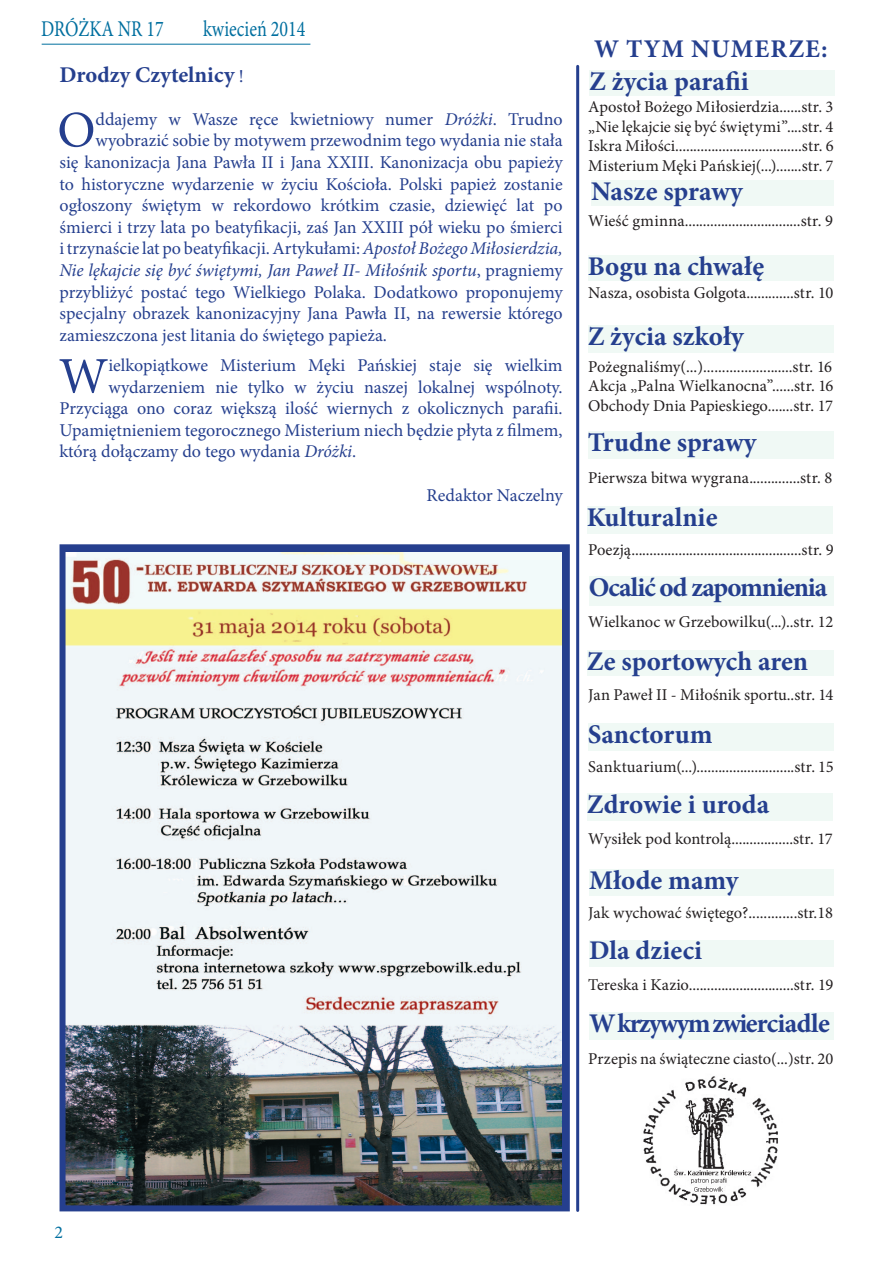
<style>
.page{position:relative;width:893px;height:1263px;background:#fff}
.page>*{position:absolute;margin:0;border:0;box-sizing:border-box;transform-origin:0 0}
.t1{font:51.3px "Minion Pro";color:#253f8e}
.t2{font:700 27px "Minion Pro";color:#253f8e}
.t3{font:700 27px "Minion Pro";letter-spacing:-.06em;color:#253f8e}
.t4{font:700 27px "Minion Pro";letter-spacing:-.04em;color:#253f8e}
.t5{font:700 25.5px "Minion Pro";letter-spacing:.045em;color:#253f8e}
.t6{font:22.5px "Minion Pro";color:#006f9f;scale:.8 1}
.t7{font:700 22.5px "Minion Pro";color:#253f8e}
.t8{font:18px "Minion Pro";color:#253f8e}
.t9{font:italic 18px "Minion Pro";letter-spacing:-.005em;color:#253f8e}
.t10{font:18px "Minion Pro";color:#006f9f}
.t11{font:16.5px/19.5px "Minion Pro";letter-spacing:.005em;color:#231f20;text-align:justify}
.s1{font-weight:400;font-size:18px}
.s2{font-style:italic}
.s3{font-style:normal}
</style>
<div class="page">
<hr style="left:42px;top:44px;width:268px;height:1px;background:#006f9f">
<hr style="left:576px;top:66px;width:3px;height:1144px;background:#253f8e">
<img style="left:643px;top:1076px;width:135px;height:129px">
<div style="left:589px;top:70px;width:246px;height:26px;background:#f0f9f5"></div>
<div style="left:591px;top:181px;width:242px;height:25px;background:#f0f9f5"></div>
<div style="left:588px;top:255px;width:245px;height:26px;background:#f0f9f5"></div>
<div style="left:588px;top:325px;width:245px;height:28px;background:#f0f9f5"></div>
<div style="left:588px;top:432px;width:245px;height:27px;background:#f0f9f5"></div>
<div style="left:587px;top:506px;width:246px;height:28px;background:#f0f9f5"></div>
<div style="left:587px;top:651px;width:246px;height:25px;background:#f0f9f5"></div>
<div style="left:589px;top:940px;width:244px;height:26px;background:#f0f9f5"></div>
<div style="left:589px;top:1012px;width:244px;height:28px;background:#f0f9f5"></div>
<img style="left:67px;top:553px;width:494px;height:651px">
<div style="left:60px;top:544px;width:510px;height:667px;border:6px solid #253f8e"></div>
<div style="left:589px;top:576px;width:244px;height:30px;background:#f0f9f5"></div>
<div style="left:588px;top:723px;width:245px;height:27px;background:#f0f9f5"></div>
<div style="left:587px;top:793px;width:246px;height:28px;background:#f0f9f5"></div>
<div style="left:589px;top:870px;width:244px;height:26px;background:#f0f9f5"></div>
<p class="t6" style="left:41px;top:14px;width:155px">DRÓŻKA NR 17</p>
<p class="t6" style="left:203px;top:14px;width:129px">kwiecień 2014</p>
<p class="t7" style="left:60px;top:59px;width:186px">Drodzy Czytelnicy <span class="s1">!</span></p>
<h1 class="t1" style="left:57px;top:96px;width:40px">O</h1>
<p class="t8" style="left:96px;top:107px;width:469px">ddajemy w Wasze ręce kwietniowy numer <span class="s2">Dróżki</span>. Trudno</p>
<p class="t8" style="left:96px;top:129px;width:469px">wyobrazić sobie by motywem przewodnim tego wydania nie stała</p>
<p class="t8" style="left:60px;top:150px;width:505px">się kanonizacja Jana Pawła II i Jana XXIII. Kanonizacja obu papieży</p>
<p class="t8" style="left:60px;top:172px;width:505px">to historyczne wydarzenie w życiu Kościoła. Polski papież zostanie</p>
<p class="t8" style="left:60px;top:193px;width:505px">ogłoszony świętym w rekordowo krótkim czasie, dziewięć lat po</p>
<p class="t8" style="left:60px;top:215px;width:505px">śmierci i trzy lata po beatyfikacji, zaś Jan XXIII pół wieku po śmierci</p>
<p class="t8" style="left:60px;top:237px;width:505px">i trzynaście lat po beatyfikacji. Artykułami: <span class="s2">Apostoł Bożego Miłosierdzia,</span></p>
<p class="t9" style="left:60px;top:258px;width:505px">Nie lękajcie się być świętymi, Jan Paweł II- Miłośnik sportu<span class="s3">, pragniemy</span></p>
<p class="t8" style="left:60px;top:280px;width:505px">przybliżyć postać tego Wielkiego Polaka. Dodatkowo proponujemy</p>
<p class="t8" style="left:60px;top:301px;width:505px">specjalny obrazek kanonizacyjny Jana Pawła II, na rewersie którego</p>
<p class="t8" style="left:60px;top:323px;width:329px">zamieszczona jest litania do świętego papieża.</p>
<h1 class="t1" style="left:59px;top:342px;width:51px">W</h1>
<p class="t8" style="left:108px;top:353px;width:456px">ielkopiątkowe Misterium Męki Pańskiej staje się wielkim</p>
<p class="t8" style="left:108px;top:375px;width:456px">wydarzeniem nie tylko w życiu naszej lokalnej wspólnoty.</p>
<p class="t8" style="left:60px;top:396px;width:505px">Przyciąga ono coraz większą ilość wiernych z okolicznych parafii.</p>
<p class="t8" style="left:60px;top:418px;width:505px">Upamiętnieniem tegorocznego Misterium niech będzie płyta z filmem,</p>
<p class="t8" style="left:60px;top:439px;width:298px">którą dołączamy do tego wydania <span class="s2">Dróżki</span>.</p>
<p class="t8" style="left:427px;top:483px;width:138px">Redaktor Naczelny</p>
<h3 class="t5" style="left:594px;top:31px;width:235px">W TYM NUMERZE:</h3>
<h2 class="t2" style="left:589px;top:62px;width:161px">Z życia parafii</h2>
<p class="t11" style="left:588px;top:97px;width:247px">Apostoł Bożego Miłosierdzia......str. 3 „Nie lękajcie się być świętymi”....str. 4<br>Iskra Miłości...................................str. 6<br>Misterium Męki Pańskiej(...).......str. 7</p>
<h2 class="t2" style="left:591px;top:173px;width:153px">Nasze sprawy</h2>
<p class="t11" style="left:588px;top:211px;width:246px">Wieść gminna................................str. 9</p>
<h2 class="t2" style="left:588px;top:247px;width:178px">Bogu na chwałę</h2>
<p class="t11" style="left:588px;top:283px;width:247px">Nasza, osobista Golgota.............str. 10</p>
<h2 class="t2" style="left:588px;top:317px;width:158px">Z życia szkoły</h2>
<p class="t11" style="left:588px;top:357px;width:247px">Pożegnaliśmy(...)........................str. 16<br>Akcja „Palna Wielkanocna”......str. 16<br>Obchody Dnia Papieskiego.......str. 17</p>
<h2 class="t2" style="left:588px;top:424px;width:170px">Trudne sprawy</h2>
<p class="t11" style="left:588px;top:468px;width:246px">Pierwsza bitwa wygrana..............str. 8</p>
<h2 class="t2" style="left:587px;top:498px;width:132px">Kulturalnie</h2>
<p class="t11" style="left:588px;top:540px;width:247px">Poezją...............................................str. 9</p>
<h2 class="t4" style="left:589px;top:568px;width:240px">Ocalić od zapomnienia</h2>
<p class="t11" style="left:588px;top:612px;width:247px">Wielkanoc w Grzebowilku(...)..str. 12</p>
<h2 class="t2" style="left:587px;top:643px;width:223px">Ze sportowych aren</h2>
<p class="t11" style="left:588px;top:685px;width:247px">Jan Paweł II - Miłośnik sportu..str. 14</p>
<h2 class="t2" style="left:588px;top:715px;width:126px">Sanctorum</h2>
<p class="t11" style="left:588px;top:757px;width:247px">Sanktuarium(...)...........................str. 15</p>
<h2 class="t2" style="left:587px;top:785px;width:184px">Zdrowie i uroda</h2>
<p class="t11" style="left:588px;top:829px;width:246px">Wysiłek pod kontrolą.................str. 17</p>
<h2 class="t2" style="left:589px;top:862px;width:151px">Młode mamy</h2>
<p class="t11" style="left:588px;top:903px;width:246px">Jak wychować świętego?.............str.18</p>
<h2 class="t2" style="left:589px;top:932px;width:114px">Dla dzieci</h2>
<p class="t11" style="left:588px;top:975px;width:247px">Tereska i Kazio.............................str. 19</p>
<h2 class="t3" style="left:589px;top:1004px;width:242px">W krzywym zwierciadle</h2>
<p class="t11" style="left:588px;top:1048px;width:247px">Przepis na świąteczne ciasto(...)str. 20</p>
<p class="t10" style="left:54px;top:1220px;width:10px">2</p>
</div>
